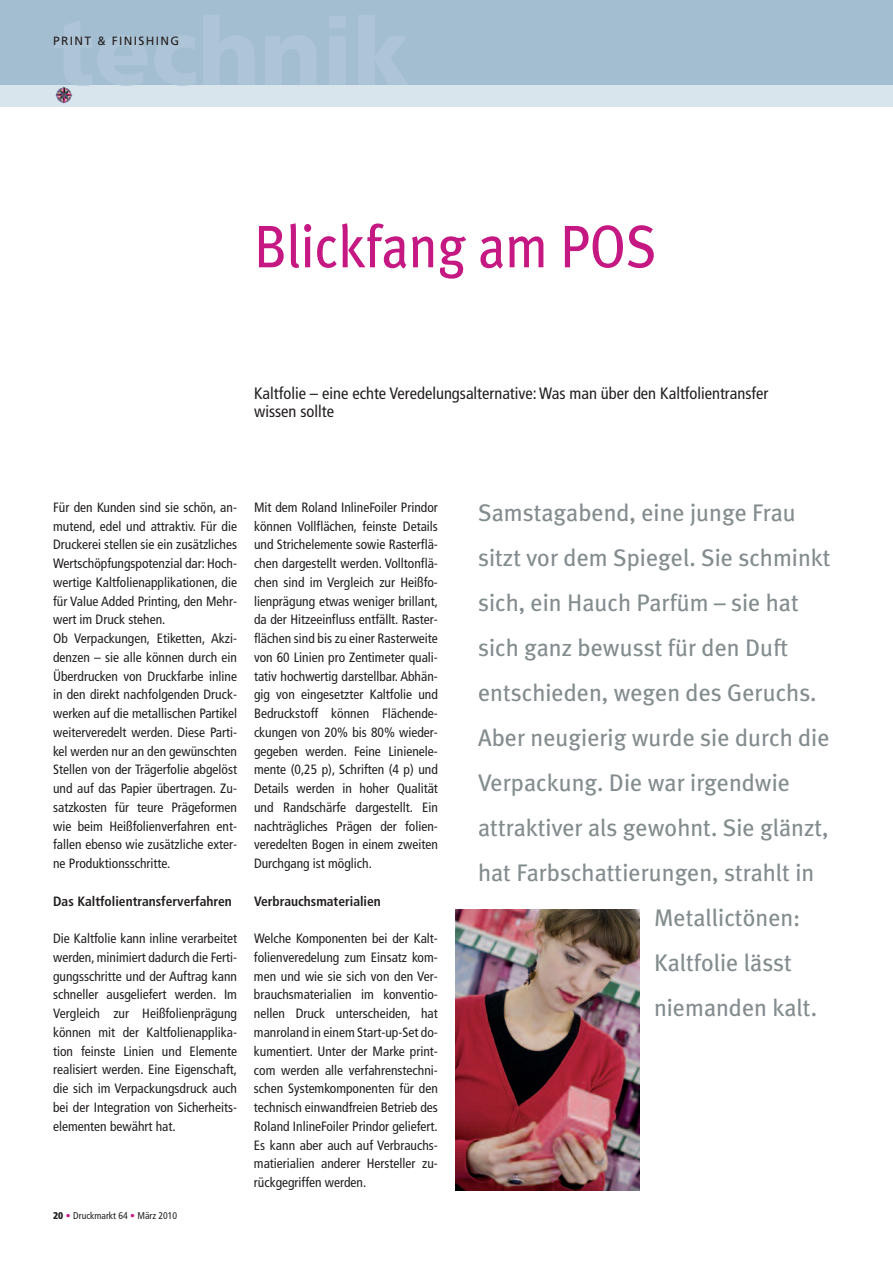
<style>
.page{position:relative;width:893px;height:1263px;background:#fff}
.page>*{position:absolute;margin:0;border:0;box-sizing:border-box;transform-origin:0 0}
.t1{font:60px "Meta Plus";color:#c61882;scale:.9 1}
.t2{font:24px "Meta Plus";color:#838c8e}
.t3{font:condensed 16.5px/18px "Frutiger";color:#231f20}
.t4{font:condensed 13.5px/18.8px "Frutiger";color:#231f20;text-align:justify}
.t5{font:700 condensed 13.5px "Frutiger";color:#231f20}
.t6{font:12px "Frutiger";letter-spacing:.11em;color:#231f20}
.t7{font:condensed 9.75px "Frutiger";color:#231f20}
.s1{font-weight:900}
.s2{font-weight:700;color:#c61882}
.s3{color:#c61882}
</style>
<div class="page">
<img style="left:455px;top:910px;width:184px;height:281px">
<div style="left:0;top:0;width:893px;height:85px;background:#a4bed1"></div>
<div style="left:0;top:85px;width:893px;height:21px;background:#d9e5ed"></div>
<svg style="left:64px;top:88px;width:9px;height:12px"></svg>
<p class="t6" style="left:53px;top:36px;width:128px">PRINT &amp; FINISHING</p>
<h1 class="t1" style="left:254px;top:211px;width:449px">Blickfang am POS</h1>
<p class="t3" style="left:254px;top:386px;width:516px">Kaltfolie – eine echte Veredelungsalternative:Was man über den Kaltfolientransfer wissen sollte</p>
<p class="t4" style="left:53px;top:499px;width:185px;text-align:left">Für den Kunden sind sie schön, an&shy;mutend, edel und attraktiv. Für die Druckerei stellen sie ein zusätzliches Wertschöpfungspotenzial dar: Hoch&shy;wertige Kaltfolienapplikationen, die für Value Added Printing, den Mehr&shy;wert im Druck stehen.<br>Ob Verpackungen, Etiketten, Akzi&shy;denzen – sie alle können durch ein Überdrucken von Druckfarbe inline in den direkt nachfolgenden Druck&shy;werken auf die metallischen Partikel weiterveredelt werden. Diese Parti&shy;kel werden nur an den gewünschten Stellen von der Trägerfolie abgelöst und auf das Papier übertragen. Zu&shy;satzkosten für teure Prägeformen wie beim Heißfolienverfahren ent&shy;fallen ebenso wie zusätzliche exter&shy;ne Produktionsschritte.</p>
<p class="t5" style="left:53px;top:895px;width:180px">Das Kaltfolientransferverfahren</p>
<p class="t4" style="left:53px;top:930px;width:185px">Die Kaltfolie kann inline verarbeitet werden, minimiert dadurch die Ferti&shy;gungsschritte und der Auftrag kann schneller ausgeliefert werden. Im Vergleich zur Heißfolienprägung können mit der Kaltfolienapplika&shy;tion feinste Linien und Elemente realisiert werden. Eine Eigenschaft, die sich im Verpackungsdruck auch bei der Integration von Sicherheits&shy;elementen bewährt hat.</p>
<p class="t7" style="left:53px;top:1212px;width:126px"><span class="s1">20</span> <span class="s2">•</span> Druckmarkt 64 <span class="s3">•</span> März 2010</p>
<p class="t4" style="left:254px;top:499px;width:185px">Mit dem Roland InlineFoiler Prindor können Vollflächen, feinste Details und Strichelemente sowie Rasterflä&shy;chen dargestellt werden. Volltonflä&shy;chen sind im Vergleich zur Heißfo&shy;lienprägung etwas weniger brillant, da der Hitzeeinfluss entfällt. Raster&shy;flächen sind bis zu einer Rasterweite von 60 Linien pro Zentimeter quali&shy;tativ hochwertig darstellbar. Abhän&shy;gig von eingesetzter Kaltfolie und Bedruckstoff können Flächende&shy;ckungen von 20% bis 80% wieder&shy;gegeben werden. Feine Linienele&shy;mente (0,25 p), Schriften (4 p) und Details werden in hoher Qualität und Randschärfe dargestellt. Ein nachträgliches Prägen der folien&shy;veredelten Bogen in einem zweiten Durchgang ist möglich.</p>
<p class="t5" style="left:254px;top:895px;width:128px">Verbrauchsmaterialien</p>
<p class="t4" style="left:254px;top:930px;width:185px">Welche Komponenten bei der Kalt&shy;folienveredelung zum Einsatz kom&shy;men und wie sie sich von den Ver&shy;brauchsmaterialien im konventio&shy;nellen Druck unterscheiden, hat manroland in einem Start-up-Set do&shy;kumentiert. Unter der Marke print&shy;com werden alle verfahrenstechni&shy;schen Systemkomponenten für den technisch einwandfreien Betrieb des Roland InlineFoiler Prindor geliefert.<br>Es kann aber auch auf Verbrauchs&shy;matierialien anderer Hersteller zu&shy;rückgegriffen werden.</p>
<h2 class="t2" style="left:478px;top:498px;width:319px">Samstagabend, eine junge Frau</h2>
<h2 class="t2" style="left:478px;top:543px;width:354px">sitzt vor dem Spiegel. Sie schminkt</h2>
<h2 class="t2" style="left:478px;top:588px;width:322px">sich, ein Hauch Parfüm – sie hat</h2>
<h2 class="t2" style="left:478px;top:633px;width:312px">sich ganz bewusst für den Duft</h2>
<h2 class="t2" style="left:478px;top:678px;width:340px">entschieden, wegen des Geruchs.</h2>
<h2 class="t2" style="left:478px;top:723px;width:353px">Aber neugierig wurde sie durch die</h2>
<h2 class="t2" style="left:478px;top:768px;width:313px">Verpackung. Die war irgendwie</h2>
<h2 class="t2" style="left:478px;top:813px;width:352px">attraktiver als gewohnt. Sie glänzt,</h2>
<h2 class="t2" style="left:478px;top:858px;width:338px">hat Farbschattierungen, strahlt in</h2>
<h2 class="t2" style="left:654px;top:903px;width:148px">Metallictönen:</h2>
<h2 class="t2" style="left:654px;top:948px;width:140px">Kaltfolie lässt</h2>
<h2 class="t2" style="left:654px;top:993px;width:164px">niemanden kalt.</h2>
</div>
